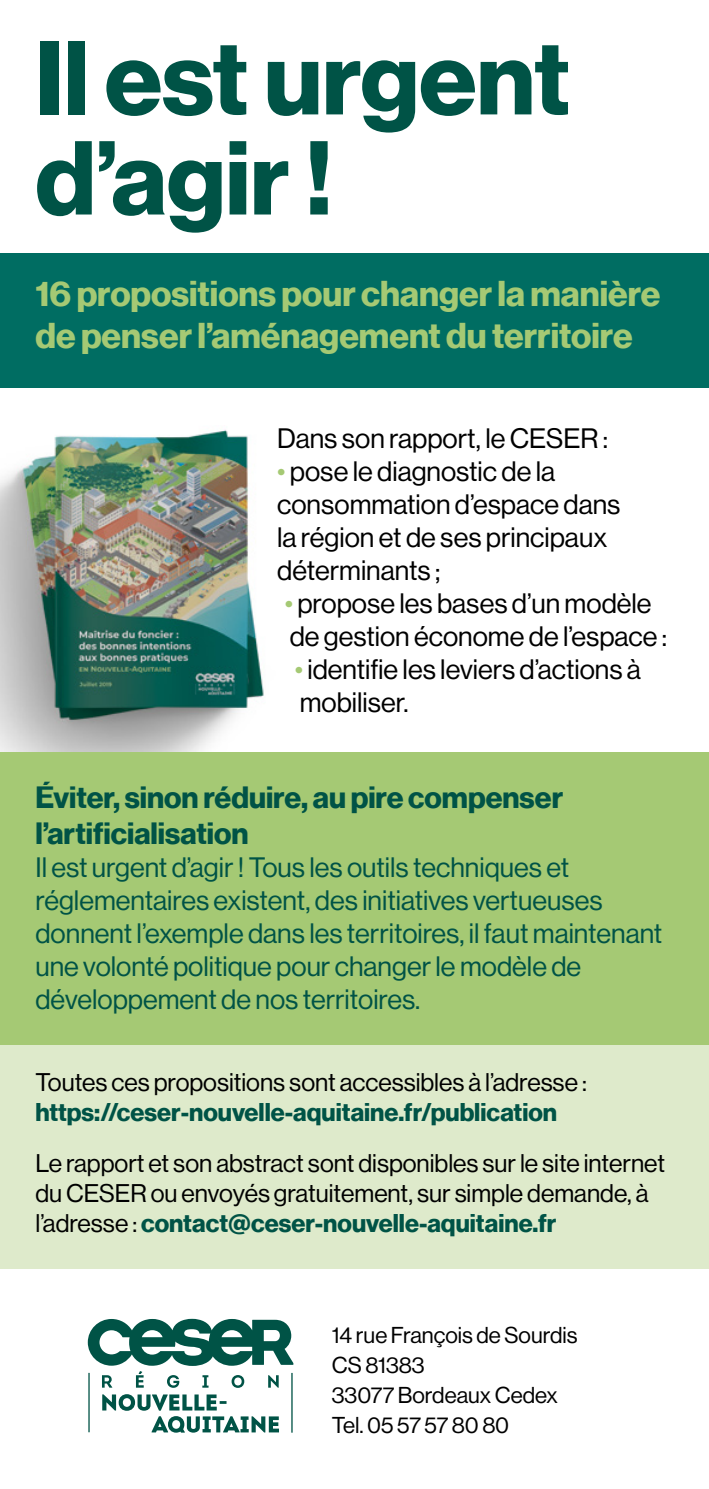
<style>
.page{position:relative;width:709px;height:1489px;background:#fff}
.page>*{position:absolute;margin:0;border:0;box-sizing:border-box;transform-origin:0 0}
.t1{font:102.5px/100px "N Haas Grotesk DS Pro 75 Bd";color:#005346}
.t2{font:35px/42px "N Haas Grotesk DS Pro 75 Bd";color:#a5c974}
.t3{font:30px/36px "N Haas Grotesk DS Pro 75 Bd";color:#005346}
.t4{font:27.5px/33px "N Haas Grotesk DS Pro 55 Rg";color:#005346}
.t5{font:27.5px/33px "N Haas Grotesk DS Pro 55 Rg";color:#000}
.t6{font:25px/30px "N Haas Grotesk DS Pro 55 Rg";color:#000}
.t7{font:25px "N Haas Grotesk DS Pro 75 Bd";color:#005346}
.t8{font:22.5px/30px "N Haas Grotesk DS Pro 55 Rg";color:#000}
.s1{color:#a5c974}
.s2{font-family:"N Haas Grotesk DS Pro 55 Rg";color:#000}
</style>
<div class="page">
<img style="left:0;top:430px;width:264px;height:322px">
<div style="left:0;top:752px;width:709px;height:293px;background:#a5c974"></div>
<div style="left:0;top:1045px;width:709px;height:223px;background:#deeacb"></div>
<div style="left:0;top:253px;width:709px;height:135px;background:#006d62"></div>
<svg style="left:88px;top:1318px;width:205px;height:114px"></svg>
<h1 class="t1" style="left:35px;top:30px;width:536px">Il est urgent d’agir !</h1>
<p class="t2" style="left:35px;top:273px;width:626px">16 propositions pour changer la manière de penser l’aménagement du territoire</p>
<p class="t5" style="left:277px;top:422px;width:332px">Dans son rapport, le CESER :</p>
<p class="t5" style="left:277px;top:455px;width:345px"><span class="s1">•</span> pose le diagnostic de la consommation d’espace dans la région et de ses principaux déterminants ;</p>
<p class="t5" style="left:285px;top:587px;width:384px"><span class="s1">•</span> propose les bases d’un modèle de gestion économe de l’espace :</p>
<p class="t5" style="left:295px;top:653px;width:348px"><span class="s1">•</span> identifie les leviers d’actions à mobiliser.</p>
<p class="t3" style="left:35px;top:780px;width:529px">Éviter, sinon réduire, au pire compenser l’artificialisation</p>
<p class="t4" style="left:35px;top:851px;width:628px">Il est urgent d’agir ! Tous les outils techniques et réglementaires existent, des initiatives vertueuses donnent l’exemple dans les territoires, il faut maintenant une volonté politique pour changer le modèle de développement de nos territoires.</p>
<p class="t6" style="left:35px;top:1067px;width:553px">Toutes ces propositions sont accessibles à l’adresse :</p>
<p class="t7" style="left:35px;top:1097px;width:523px">https://ceser-nouvelle-aquitaine.fr/publication</p>
<p class="t6" style="left:35px;top:1147px;width:631px">Le rapport et son abstract sont disponibles sur le site internet du CESER ou envoyés gratuitement, sur simple demande, à</p>
<p class="t7" style="left:35px;top:1207px;width:522px"><span class="s2">l’adresse :</span> contact@ceser-nouvelle-aquitaine.fr</p>
<p class="t8" style="left:332px;top:1319px;width:247px">14 rue François de Sourdis<br>CS 81383<br>33077 Bordeaux Cedex<br>Tel. 05 57 57 80 80</p>
</div>
